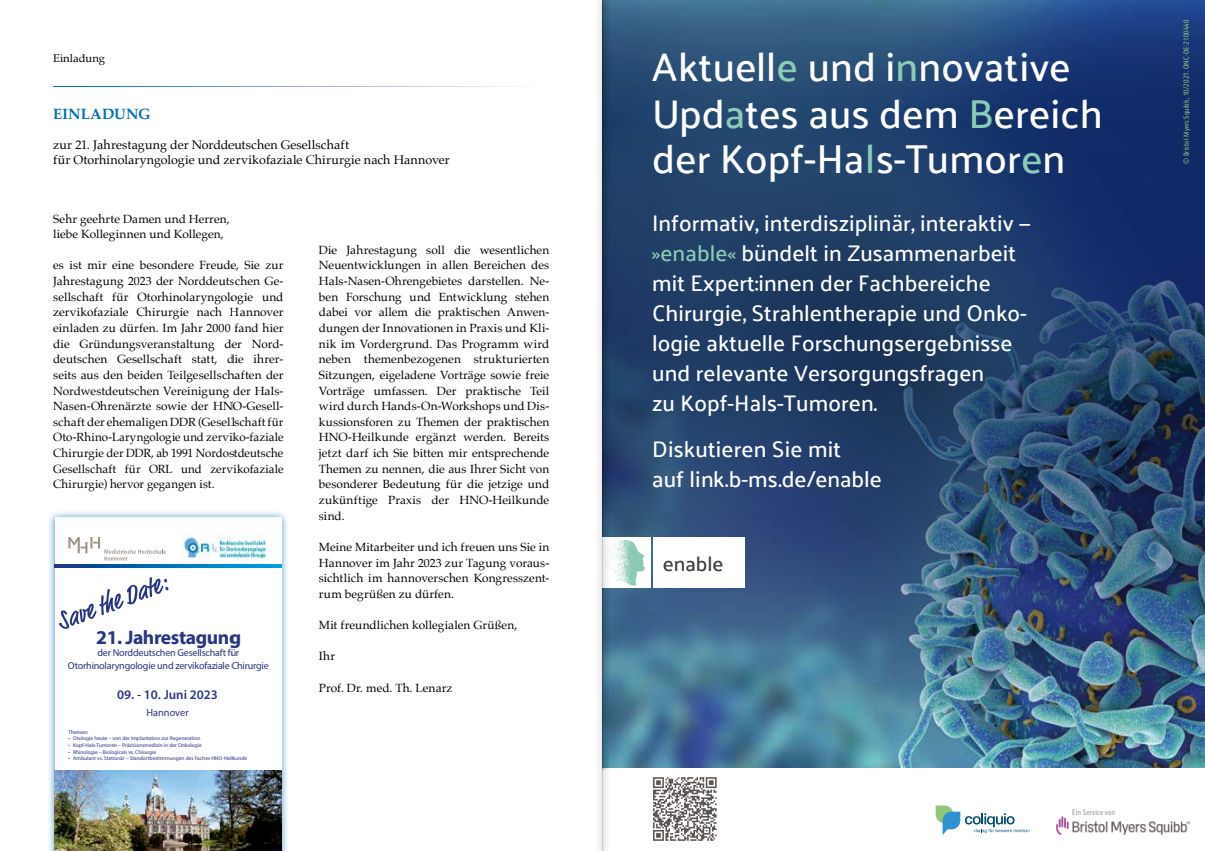
<style>
.page{position:relative;width:1205px;height:851px;background:#fff}
.page>*{position:absolute;margin:0;border:0;box-sizing:border-box;transform-origin:0 0}
.t1{font:500 40.25px/46.2px "Palanquin";letter-spacing:.005em;color:#fff}
.t2{font:500 22.5px/30px "Palanquin";letter-spacing:.005em;color:#fff}
.t3{font:500 20.62px "Palanquin";color:#3c3c3b}
.t4{font:700 19.62px "Myriad Pro";letter-spacing:-.02em;color:#283583}
.t5{font:700 15px "Palatino";letter-spacing:.005em;color:#006fb4}
.t6{font:600 13.12px "Myriad Pro";color:#283583}
.t7{font:12.5px/15px "Palatino";letter-spacing:.005em;color:#000}
.t8{font:11.88px/15.6px "Palatino";letter-spacing:.005em;color:#000;text-align:justify}
.t9{font:11.25px "Palatino";color:#000}
.t10{font:10.38px "Myriad Pro";color:#283583}
.t11{font:10.12px/12.1px "Myriad Pro";letter-spacing:-.02em;color:#283583;text-align:center}
.t12{font:8.12px "BMS Humanity Nw";letter-spacing:.005em;color:#9c9897}
.t13{font:7.5px "BMS Humanity Nw";letter-spacing:.02em;color:#91c579}
.t14{font:5.5px "Myriad Pro";color:#283583}
.s1{color:#8bcbb7}
</style>
<div class="page">
<div style="left:595px;top:0;width:15px;height:850px;background:#f2f2f2"></div>
<hr style="left:602px;top:0;width:1px;height:850px;background:#c6c6c6">
<div style="left:47px;top:509px;width:243px;height:341px;background:#006fb4;opacity:.75"></div>
<div style="left:55px;top:517px;width:227px;height:333px;background:#fff"></div>
<svg style="left:55px;top:564px;width:227px;height:3px"></svg>
<svg style="left:68px;top:537px;width:98px;height:23px"></svg>
<svg style="left:59px;top:577px;width:110px;height:52px"></svg>
<img style="left:183px;top:535px;width:84px;height:25px">
<img style="left:55px;top:770px;width:227px;height:80px">
<img style="left:602px;top:741px;width:603px;height:26px">
<img style="left:602px;top:0;width:603px;height:741px">
<svg style="left:935px;top:805px;width:94px;height:30px"></svg>
<img style="left:1056px;top:816px;width:133px;height:18px">
<div style="left:602px;top:537px;width:49px;height:51px;background:linear-gradient(to right,#f9f9f9,#fff)"></div>
<div style="left:653px;top:537px;width:92px;height:51px;background:#fff"></div>
<img style="left:605px;top:540px;width:40px;height:46px">
<svg style="left:653px;top:777px;width:64px;height:64px"></svg>
<svg style="left:653px;top:777px;width:63px;height:63px"></svg>
<p class="t9" style="left:53px;top:49px;width:54px">Einladung</p>
<p class="t5" style="left:53px;top:101px;width:99px">EINLADUNG</p>
<p class="t7" style="left:53px;top:137px;width:398px">zur 21. Jahrestagung der Norddeutschen Gesellschaft<br>für Otorhinolaryngologie und zervikofaziale Chirurgie nach Hannover</p>
<p class="t8" style="left:53px;top:210px;width:178px">Sehr geehrte Damen und Herren, liebe Kolleginnen und Kollegen,</p>
<p class="t8" style="left:53px;top:257px;width:232px">es ist mir eine besondere Freude, Sie zur Jahrestagung 2023 der Norddeutschen Ge&shy;sellschaft für Otorhinolaryngologie und zervikofaziale Chirurgie nach Hannover einladen zu dürfen. Im Jahr 2000 fand hier die Gründungsveranstaltung der Nord&shy;deutschen Gesellschaft statt, die ihrer&shy;seits aus den beiden Teilgesellschaften der Nordwestdeutschen Vereinigung der Hals-Nasen-Ohrenärzte sowie der HNO-Gesell&shy;schaft der ehemaligen DDR (Gesellschaft für Oto-Rhino-Laryngologie und zerviko-faziale Chirurgie der DDR, ab 1991 Nordostdeutsche Gesellschaft für ORL und zervikofaziale Chirurgie) hervor gegangen ist.</p>
<h3 class="t4" style="left:96px;top:625px;width:146px">21. Jahrestagung</h3>
<p class="t11" style="left:68px;top:646px;width:202px">der Norddeutschen Gesellschaft für<br>Otorhinolaryngologie und zervikofaziale Chirurgie</p>
<p class="t6" style="left:117px;top:685px;width:102px">09. - 10. Juni 2023</p>
<p class="t10" style="left:146px;top:706px;width:44px">Hannover</p>
<p class="t14" style="left:68px;top:728px;width:21px">Themen:</p>
<p class="t14" style="left:68px;top:735px;width:134px">• Otologie heute – von der Implantation zur Regeneration</p>
<p class="t14" style="left:68px;top:741px;width:135px">• Kopf-Hals-Tumoren – Präzisionsmedizin in der Onkologie</p>
<p class="t14" style="left:68px;top:748px;width:89px">• Rhinologie – Biologicals vs. Chirurgie</p>
<p class="t14" style="left:68px;top:754px;width:180px">• Ambulant vs. Stationär – Standortbestimmungen des Faches HNO-Heilkunde</p>
<p class="t8" style="left:319px;top:242px;width:232px">Die Jahrestagung soll die wesentlichen Neuentwicklungen in allen Bereichen des Hals-Nasen-Ohrengebietes darstellen. Ne&shy;ben Forschung und Entwicklung stehen dabei vor allem die praktischen Anwen&shy;dungen der Innovationen in Praxis und Kli&shy;nik im Vordergrund. Das Programm wird neben themenbezogenen strukturierten Sitzungen, eigeladene Vorträge sowie freie Vorträge umfassen. Der praktische Teil wird durch Hands-On-Workshops und Dis&shy;kussionsforen zu Themen der praktischen HNO-Heilkunde ergänzt werden. Bereits jetzt darf ich Sie bitten mir entsprechende Themen zu nennen, die aus Ihrer Sicht von besonderer Bedeutung für die jetzige und zukünftige Praxis der HNO-Heilkunde sind.</p>
<p class="t8" style="left:319px;top:539px;width:232px">Meine Mitarbeiter und ich freuen uns Sie in Hannover im Jahr 2023 zur Tagung voraus&shy;sichtlich im hannoverschen Kongresszent&shy;rum begrüßen zu dürfen.</p>
<p class="t8" style="left:319px;top:617px;width:200px">Mit freundlichen kollegialen Grüßen,</p>
<p class="t8" style="left:319px;top:648px;width:18px">Ihr</p>
<p class="t8" style="left:319px;top:679px;width:135px">Prof. Dr. med. Th. Lenarz</p>
<h1 class="t1" style="left:652px;top:44px;width:452px">Aktuell<span class="s1">e</span> und i<span class="s1">n</span>novative<br>Upd<span class="s1">a</span>tes aus dem <span class="s1">B</span>ereich der Kopf-Ha<span class="s1">l</span>s-Tumor<span class="s1">e</span>n</h1>
<p class="t2" style="left:652px;top:208px;width:380px">Informativ, interdisziplinär, interaktiv — <span class="s1">»enable«</span> bündelt in Zusammenarbeit mit Expert:innen der Fachbereiche Chirurgie, Strahlentherapie und Onko&shy;logie aktuelle Forschungsergebnisse und relevante Versorgungsfragen<br>zu Kopf-Hals-Tumoren.</p>
<h2 class="t2" style="left:652px;top:434px;width:231px">Diskutieren Sie mit<br>auf link.b-ms.de/enable</h2>
<h3 class="t3" style="left:663px;top:551px;width:62px">enable</h3>
<p class="t13" style="left:1181px;top:164px;width:146px;rotate:-90deg">© Bristol Myers Squibb, 10/2021. ONC-DE-2100440</p>
<p class="t12" style="left:1072px;top:806px;width:45px">Ein Service von</p>
</div>
